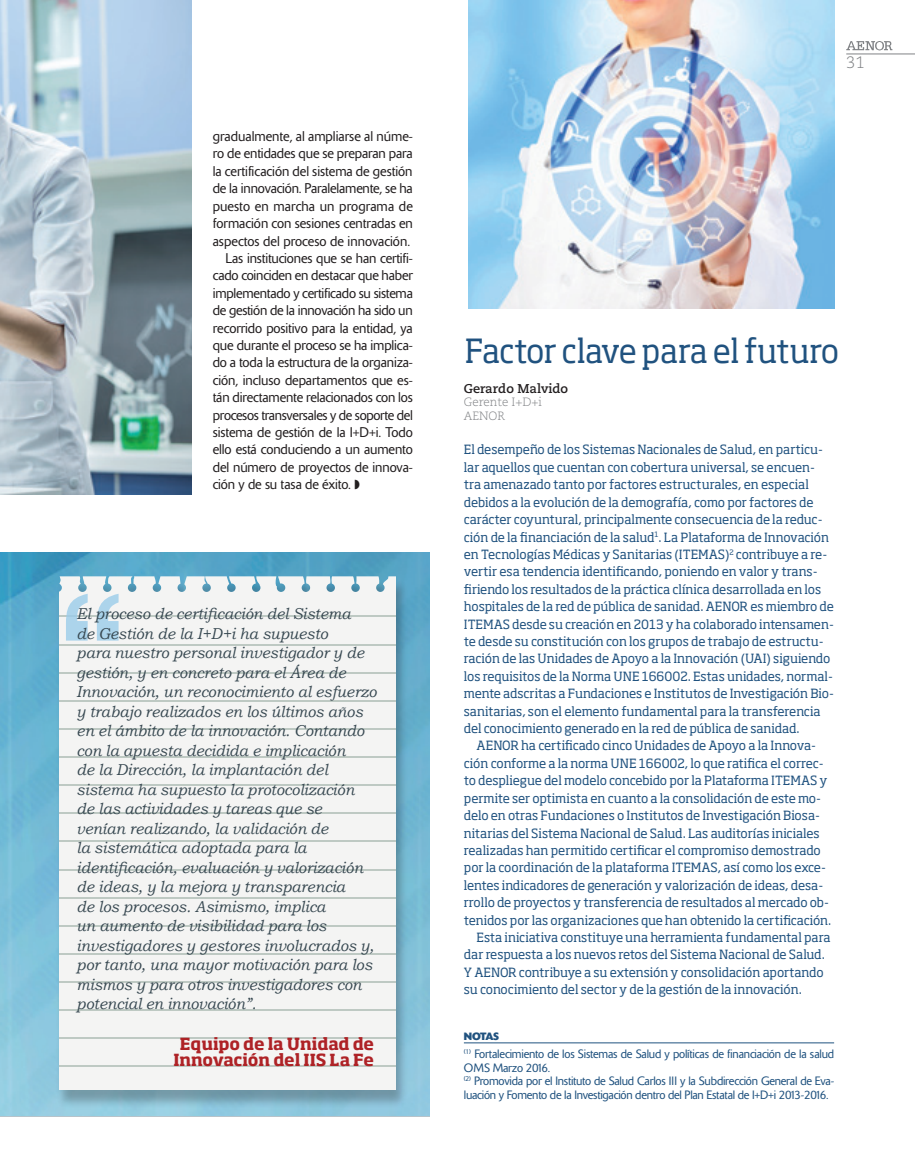
<style>
.page{position:relative;width:915px;height:1170px;background:#fff}
.page>*{position:absolute;margin:0;border:0;box-sizing:border-box;transform-origin:0 0}
.TITULO_EXPERIENCIAS{font:32.85px "Soho Std";letter-spacing:-.02em;color:#20527f;scale:.96 1}
._08_NOMBRE_ENTREVIST{font:700 16.5px/16.5px "Soho Std";letter-spacing:-.005em;color:#ae2226;text-align:center}
.t1{font:300 16.5px "Caecilia LT Std";color:#808285}
.TEXTO_OPINION{font:italic 15.75px/19.5px "Bookman Old Style";color:#374851;scale:.96 1}
._04_TEXTO_CORRIDO{font:300 13.95px/17.4px "Delta";color:#231f20;text-align:justify}
.NOMBRE_ART_EXPERIENC{font:700 12.75px "Caecilia LT Std";color:#231f20}
.TEXTO_EXPERIENCIAS{font:12.6px/17.4px "Soho Std";letter-spacing:-.015em;color:#20527f}
._06_TEXTO_NOTAS_PIE{font:300 12px/13.5px "Delta";letter-spacing:-.02em;color:#20527f}
.CARGO_ART_EXPERIENCI{font:300 12px "Caecilia LT Std";color:#808285}
._05_NOTA_AL_PIE_NORM{font:700 10.5px "Delta";letter-spacing:-.04em;color:#20527f}
</style>
<div class="page">
<hr style="left:846px;top:54px;width:68px;height:1px;background:#808285">
<svg style="left:846px;top:41px;width:46px;height:10px"></svg>
<img style="left:0;top:552px;width:429px;height:563px">
<img style="left:468px;top:0;width:365px;height:308px">
<hr style="left:463px;top:1042px;width:370px;height:1px;background:#20527f">
<div style="left:56px;top:578px;width:352px;height:529px;background:#231f20;opacity:.3"></div>
<div style="left:60px;top:601px;width:335px;height:488px;background:#f4f4f3"></div>
<hr style="left:60px;top:644px;width:335px;height:1px;background:#bec9c3">
<hr style="left:60px;top:672px;width:335px;height:1px;background:#bec9c3">
<hr style="left:60px;top:700px;width:335px;height:1px;background:#bec9c3">
<hr style="left:60px;top:728px;width:335px;height:1px;background:#bec9c3">
<hr style="left:60px;top:756px;width:335px;height:1px;background:#bec9c3">
<hr style="left:60px;top:784px;width:335px;height:1px;background:#bec9c3">
<hr style="left:60px;top:812px;width:335px;height:2px;background:#bec9c3">
<hr style="left:60px;top:840px;width:335px;height:2px;background:#bec9c3">
<hr style="left:60px;top:868px;width:335px;height:2px;background:#bec9c3">
<hr style="left:60px;top:897px;width:335px;height:1px;background:#bec9c3">
<hr style="left:60px;top:925px;width:335px;height:1px;background:#bec9c3">
<hr style="left:60px;top:953px;width:335px;height:1px;background:#bec9c3">
<hr style="left:60px;top:981px;width:335px;height:1px;background:#bec9c3">
<hr style="left:60px;top:1009px;width:335px;height:1px;background:#bec9c3">
<hr style="left:60px;top:1037px;width:335px;height:1px;background:#bec9c3">
<hr style="left:60px;top:1065px;width:335px;height:1px;background:#bec9c3">
<svg style="left:60px;top:576px;width:335px;height:64px"></svg>
<img style="left:0;top:0;width:191px;height:494px">
<p class="_04_TEXTO_CORRIDO" style="left:213px;top:128px;width:201px">gradualmente, al ampliarse al núme&shy;ro de entidades que se preparan para la certificación del sistema de gestión de la innovación. Paralelamente, se ha puesto en marcha un programa de formación con sesiones centradas en aspectos del proceso de innovación.</p>
<p class="_04_TEXTO_CORRIDO" style="left:213px;top:249px;width:201px;text-indent:13px">Las instituciones que se han certifi&shy;cado coinciden en destacar que haber implementado y certificado su sistema de gestión de la innovación ha sido un recorrido positivo para la entidad, ya que durante el proceso se ha implica&shy;do a toda la estructura de la organiza&shy;ción, incluso departamentos que es&shy;tán directamente relacionados con los procesos transversales y de soporte del sistema de gestión de la I+D+i. Todo ello está conduciendo a un aumento del número de proyectos de innova&shy;ción y de su tasa de éxito. ◗</p>
<p class="TEXTO_OPINION" style="left:77px;top:604px;width:314px">El proceso de certificación del Sistema<br>de Gestión de la I+D+i ha supuesto<br>para nuestro personal investigador y de gestión, y en concreto para el Área de Innovación, un reconocimiento al esfuerzo y trabajo realizados en los últimos años en el ámbito de la innovación. Contando con la apuesta decidida e implicación<br>de la Dirección, la implantación del sistema ha supuesto la protocolización<br>de las actividades y tareas que se<br>venían realizando, la validación de<br>la sistemática adoptada para la identificación, evaluación y valorización de ideas, y la mejora y transparencia<br>de los procesos. Asimismo, implica<br>un aumento de visibilidad para los investigadores y gestores involucrados y, por tanto, una mayor motivación para los mismos y para otros investigadores con potencial en innovación”.</p>
<p class="_08_NOMBRE_ENTREVIST" style="left:173px;top:1034px;width:202px">Equipo de la Unidad de<br>Innovación del IIS La Fe</p>
<h2 class="t1" style="left:846px;top:53px;width:20px">31</h2>
<p class="TITULO_EXPERIENCIAS" style="left:464px;top:330px;width:391px">Factor clave para el futuro</p>
<p class="NOMBRE_ART_EXPERIENC" style="left:463px;top:380px;width:106px">Gerardo Malvido</p>
<p class="CARGO_ART_EXPERIENCI" style="left:463px;top:395px;width:79px">Gerente I+D+i</p>
<p class="CARGO_ART_EXPERIENCI" style="left:463px;top:409px;width:43px">AENOR</p>
<p class="TEXTO_EXPERIENCIAS" style="left:463px;top:441px;width:371px">El desempeño de los Sistemas Nacionales de Salud, en particu&shy;lar aquellos que cuentan con cobertura universal, se encuen&shy;tra amenazado tanto por factores estructurales, en especial debidos a la evolución de la demografía, como por factores de carácter coyuntural, principalmente consecuencia de la reduc&shy;ción de la financiación de la salud<sup>1</sup>. La Plataforma de Innovación en Tecnologías Médicas y Sanitarias (ITEMAS)<sup>2</sup> contribuye a re&shy;vertir esa tendencia identificando, poniendo en valor y trans&shy;firiendo los resultados de la práctica clínica desarrollada en los hospitales de la red de pública de sanidad. AENOR es miembro de ITEMAS desde su creación en 2013 y ha colaborado intensamen&shy;te desde su constitución con los grupos de trabajo de estructu&shy;ración de las Unidades de Apoyo a la Innovación (UAI) siguiendo los requisitos de la Norma UNE 166002. Estas unidades, normal&shy;mente adscritas a Fundaciones e Institutos de Investigación Bio&shy;sanitarias, son el elemento fundamental para la transferencia del conocimiento generado en la red de pública de sanidad.</p>
<p class="TEXTO_EXPERIENCIAS" style="left:463px;top:737px;width:369px;text-indent:13px">AENOR ha certificado cinco Unidades de Apoyo a la Innova&shy;ción conforme a la norma UNE 166002, lo que ratifica el correc&shy;to despliegue del modelo concebido por la Plataforma ITEMAS y permite ser optimista en cuanto a la consolidación de este mo&shy;delo en otras Fundaciones o Institutos de Investigación Biosa&shy;nitarias del Sistema Nacional de Salud. Las auditorías iniciales realizadas han permitido certificar el compromiso demostrado por la coordinación de la plataforma ITEMAS, así como los exce&shy;lentes indicadores de generación y valorización de ideas, desa&shy;rrollo de proyectos y transferencia de resultados al mercado ob&shy;tenidos por las organizaciones que han obtenido la certificación.</p>
<p class="TEXTO_EXPERIENCIAS" style="left:463px;top:928px;width:368px;text-indent:13px">Esta iniciativa constituye una herramienta fundamental para dar respuesta a los nuevos retos del Sistema Nacional de Salud.<br>Y AENOR contribuye a su extensión y consolidación aportando su conocimiento del sector y de la gestión de la innovación.</p>
<p class="_05_NOTA_AL_PIE_NORM" style="left:463px;top:1030px;width:37px">NOTAS</p>
<p class="_06_TEXTO_NOTAS_PIE" style="left:463px;top:1047px;width:371px"><sup>(1)</sup> Fortalecimiento de los Sistemas de Salud y políticas de financiación de la salud<br>OMS Marzo 2016.</p>
<p class="_06_TEXTO_NOTAS_PIE" style="left:463px;top:1074px;width:371px"><sup>(2)</sup> Promovida por el Instituto de Salud Carlos III y la Subdirección General de Eva&shy;luación y Fomento de la Investigación dentro del Plan Estatal de I+D+i 2013-2016.</p>
</div>
